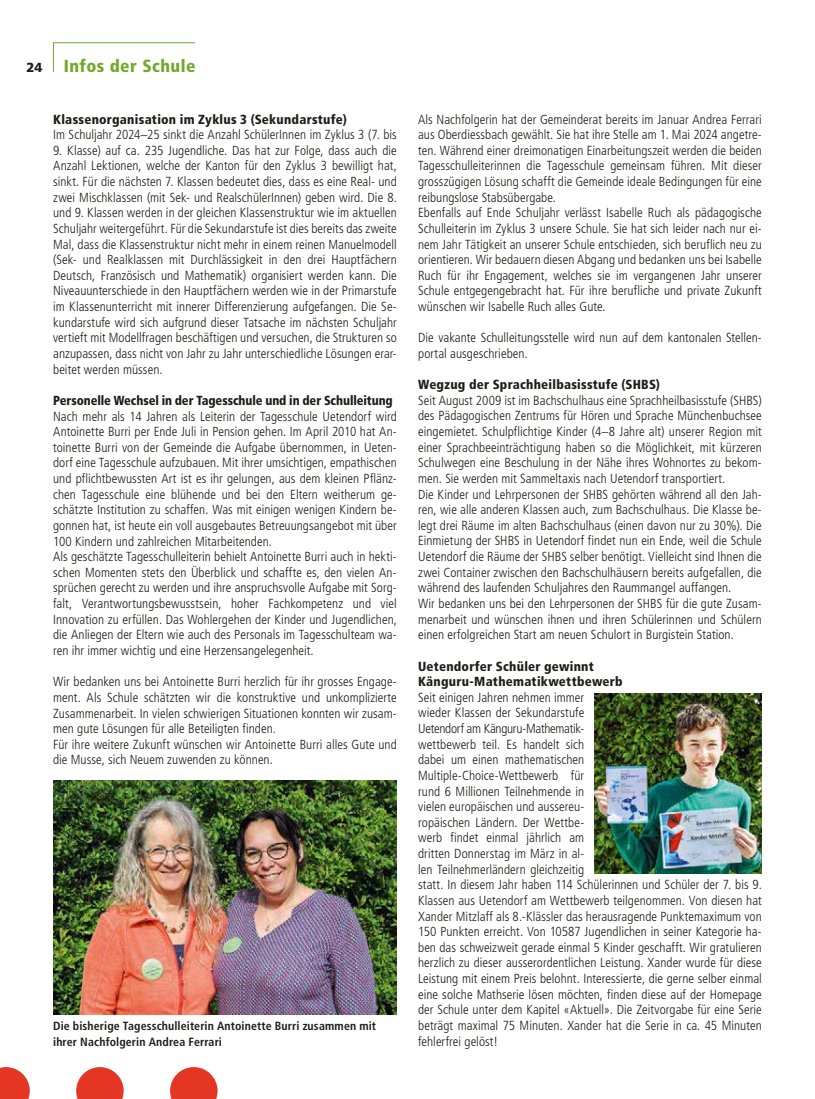
<style>
.page{position:relative;width:815px;height:1099px;background:#fff}
.page>*{position:absolute;margin:0;border:0;box-sizing:border-box;transform-origin:0 0}
.t1{font:900 condensed 17.5px "Frutiger LT Std";letter-spacing:.025em;color:#72a82d}
.t2{font:300 condensed 13.12px/15.6px "Frutiger LT Std";letter-spacing:.005em;color:#1d1d1b}
.t3{font:900 condensed 13.12px/15.6px "Frutiger LT Std";letter-spacing:.015em;color:#1d1d1b}
.t4{font:900 condensed 13.12px "Frutiger LT Std";letter-spacing:-.005em;color:#1d1d1b;scale:.96 1}
.t5{font:700 condensed 11.88px/15.6px "Frutiger LT Std";letter-spacing:.01em;color:#1d1d1b}
.s1{font-stretch:normal;font-size:13.12px;color:#1d1d1b}
</style>
<div class="page">
<hr style="left:53px;top:42px;width:142px;height:1px;background:#72a82d">
<svg style="left:76px;top:1067px;width:48px;height:31px"></svg>
<svg style="left:0;top:1067px;width:30px;height:31px"></svg>
<svg style="left:170px;top:1067px;width:48px;height:31px"></svg>
<svg style="left:53px;top:43px;width:1px;height:29px"></svg>
<img style="left:53px;top:780px;width:344px;height:234px">
<img style="left:595px;top:693px;width:167px;height:180px">
<h1 class="t1" style="left:26px;top:55px;width:171px"><span class="s1">24</span> Infos der Schule</h1>
<p class="t3" style="left:53px;top:111px;width:295px">Klassenorganisation im Zyklus 3 (Sekundarstufe)</p>
<p class="t2" style="left:53px;top:127px;width:345px">Im Schuljahr 2024–25 sinkt die Anzahl SchülerInnen im Zyklus 3 (7. bis</p>
<p class="t2" style="left:53px;top:143px;width:345px;text-align:justify">9. Klasse) auf ca. 235 Jugendliche. Das hat zur Folge, dass auch die Anzahl Lektionen, welche der Kanton für den Zyklus 3 bewilligt hat, sinkt. Für die nächsten 7. Klassen bedeutet dies, dass es eine Real- und zwei Mischklassen (mit Sek- und RealschülerInnen) geben wird. Die 8. und 9. Klassen werden in der gleichen Klassenstruktur wie im aktuellen Schuljahr weitergeführt. Für die Sekundarstufe ist dies bereits das zweite Mal, dass die Klassenstruktur nicht mehr in einem reinen Manuelmodell (Sek- und Realklassen mit Durchlässigkeit in den drei Hauptfächern Deutsch, Französisch und Mathematik) organisiert werden kann. Die Niveauunterschiede in den Hauptfächern werden wie in der Primarstufe im Klassenunterricht mit innerer Differenzierung aufgefangen. Die Se&shy;kundarstufe wird sich aufgrund dieser Tatsache im nächsten Schuljahr vertieft mit Modellfragen beschäftigen und versuchen, die Strukturen so anzupassen, dass nicht von Jahr zu Jahr unterschiedliche Lösungen erar&shy;beitet werden müssen.</p>
<p class="t4" style="left:53px;top:392px;width:355px">Personelle Wechsel in der Tagesschule und in der Schulleitung</p>
<p class="t2" style="left:53px;top:408px;width:345px">Nach mehr als 14 Jahren als Leiterin der Tagesschule Uetendorf wird Antoinette Burri per Ende Juli in Pension gehen. Im April 2010 hat An&shy;toinette Burri von der Gemeinde die Aufgabe übernommen, in Ueten&shy;dorf eine Tagesschule aufzubauen. Mit ihrer umsichtigen, empathischen und pflichtbewussten Art ist es ihr gelungen, aus dem kleinen Pflänz&shy;chen Tagesschule eine blühende und bei den Eltern weitherum ge&shy;schätzte Institution zu schaffen. Was mit einigen wenigen Kindern be&shy;gonnen hat, ist heute ein voll ausgebautes Betreuungsangebot mit über 100 Kindern und zahlreichen Mitarbeitenden.<br>Als geschätzte Tagesschulleiterin behielt Antoinette Burri auch in hekti&shy;schen Momenten stets den Überblick und schaffte es, den vielen An&shy;sprüchen gerecht zu werden und ihre anspruchsvolle Aufgabe mit Sorg&shy;falt, Verantwortungsbewusstsein, hoher Fachkompetenz und viel Innovation zu erfüllen. Das Wohlergehen der Kinder und Jugendlichen, die Anliegen der Eltern wie auch des Personals im Tagesschulteam wa&shy;ren ihr immer wichtig und eine Herzensangelegenheit.</p>
<p class="t2" style="left:53px;top:674px;width:345px">Wir bedanken uns bei Antoinette Burri herzlich für ihr grosses Engage&shy;ment. Als Schule schätzten wir die konstruktive und unkomplizierte Zusammenarbeit. In vielen schwierigen Situationen konnten wir zusam&shy;men gute Lösungen für alle Beteiligten finden.<br>Für ihre weitere Zukunft wünschen wir Antoinette Burri alles Gute und die Musse, sich Neuem zuwenden zu können.</p>
<p class="t5" style="left:53px;top:1018px;width:324px">Die bisherige Tagesschulleiterin Antoinette Burri zusammen mit ihrer Nachfolgerin Andrea Ferrari</p>
<p class="t2" style="left:418px;top:111px;width:345px">Als Nachfolgerin hat der Gemeinderat bereits im Januar Andrea Ferrari aus Oberdiessbach gewählt. Sie hat ihre Stelle am 1. Mai 2024 angetre&shy;ten. Während einer dreimonatigen Einarbeitungszeit werden die beiden Tagesschulleiterinnen die Tagesschule gemeinsam führen. Mit dieser grosszügigen Lösung schafft die Gemeinde ideale Bedingungen für eine reibungslose Stabsübergabe.<br>Ebenfalls auf Ende Schuljahr verlässt Isabelle Ruch als pädagogische Schulleiterin im Zyklus 3 unsere Schule. Sie hat sich leider nach nur ei&shy;nem Jahr Tätigkeit an unserer Schule entschieden, sich beruflich neu zu orientieren. Wir bedauern diesen Abgang und bedanken uns bei Isabelle Ruch für ihr Engagement, welches sie im vergangenen Jahr unserer Schule entgegengebracht hat. Für ihre berufliche und private Zukunft wünschen wir Isabelle Ruch alles Gute.</p>
<p class="t2" style="left:418px;top:330px;width:345px">Die vakante Schulleitungsstelle wird nun auf dem kantonalen Stellen&shy;portal ausgeschrieben.</p>
<p class="t3" style="left:418px;top:377px;width:243px">Wegzug der Sprachheilbasisstufe (SHBS)</p>
<p class="t2" style="left:418px;top:392px;width:345px">Seit August 2009 ist im Bachschulhaus eine Sprachheilbasisstufe (SHBS) des Pädagogischen Zentrums für Hören und Sprache Münchenbuchsee eingemietet. Schulpflichtige Kinder (4–8 Jahre alt) unserer Region mit einer Sprachbeeinträchtigung haben so die Möglichkeit, mit kürzeren Schulwegen eine Beschulung in der Nähe ihres Wohnortes zu bekom&shy;men. Sie werden mit Sammeltaxis nach Uetendorf transportiert.<br>Die Kinder und Lehrpersonen der SHBS gehörten während all den Jah&shy;ren, wie alle anderen Klassen auch, zum Bachschulhaus. Die Klasse be&shy;legt drei Räume im alten Bachschulhaus (einen davon nur zu 30%). Die Einmietung der SHBS in Uetendorf findet nun ein Ende, weil die Schule Uetendorf die Räume der SHBS selber benötigt. Vielleicht sind Ihnen die zwei Container zwischen den Bachschulhäusern bereits aufgefallen, die während des laufenden Schuljahres den Raummangel auffangen.<br>Wir bedanken uns bei den Lehrpersonen der SHBS für die gute Zusam&shy;menarbeit und wünschen ihnen und ihren Schülerinnen und Schülern einen erfolgreichen Start am neuen Schulort in Burgistein Station.</p>
<p class="t3" style="left:418px;top:658px;width:206px">Uetendorfer Schüler gewinnt<br>Känguru-Mathematikwettbewerb</p>
<p class="t2" style="left:418px;top:689px;width:345px">Seit einigen Jahren nehmen immer<br>wieder Klassen der Sekundarstufe<br>Uetendorf am Känguru-Mathematik-<br>wettbewerb teil. Es handelt sich<br>dabei um einen mathematischen<br>Multiple-Choice-Wettbewerb für<br>rund 6 Millionen Teilnehmende in<br>vielen europäischen und aussereu-<br>ropäischen Ländern. Der Wettbe-<br>werb findet einmal jährlich am<br>dritten Donnerstag im März in al-<br>len Teilnehmerländern gleichzeitig<br>statt. In diesem Jahr haben 114 Schülerinnen und Schüler der 7. bis 9.<br>Klassen aus Uetendorf am Wettbewerb teilgenommen. Von diesen hat Xander Mitzlaff als 8.-Klässler das herausragende Punktemaximum von 150 Punkten erreicht. Von 10587 Jugendlichen in seiner Kategorie ha&shy;ben das schweizweit gerade einmal 5 Kinder geschafft. Wir gratulieren herzlich zu dieser ausserordentlichen Leistung. Xander wurde für diese Leistung mit einem Preis belohnt. Interessierte, die gerne selber einmal eine solche Mathserie lösen möchten, finden diese auf der Homepage der Schule unter dem Kapitel «Aktuell». Die Zeitvorgabe für eine Serie beträgt maximal 75 Minuten. Xander hat die Serie in ca. 45 Minuten fehlerfrei gelöst!</p>
</div>
